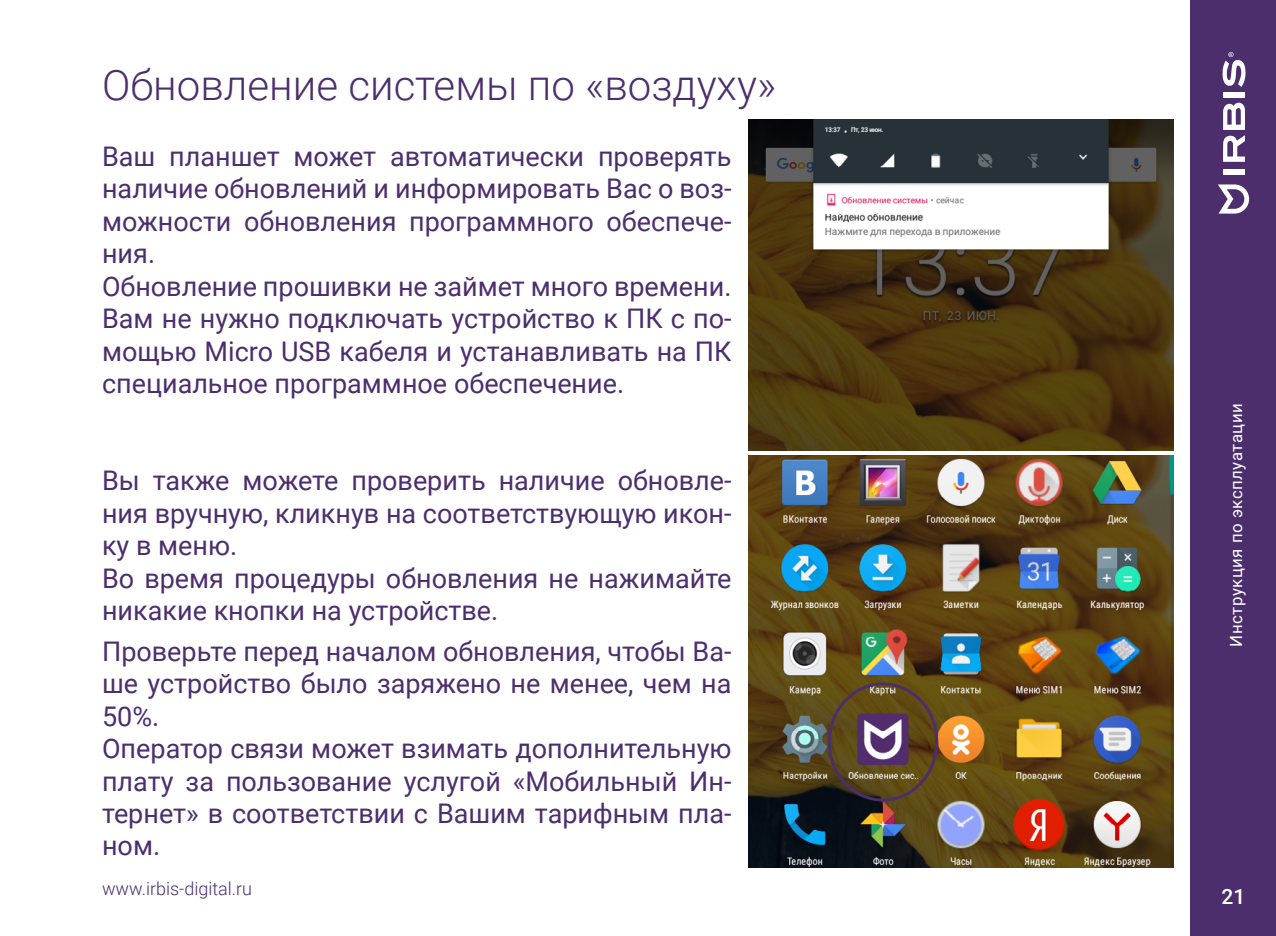
<style>
.page{position:relative;width:1276px;height:936px;background:#fff}
.page>*{position:absolute;margin:0;border:0;box-sizing:border-box;transform-origin:0 0}
.t1{font:300 42px "Roboto";color:#4d2e6d}
.Основной{font:27px/32.4px "Roboto";color:#4d2e6d;text-align:justify}
.t2{font:500 21px "Roboto";color:#fff}
.t3{font:300 18px "Roboto";color:#4d2e6d}
.t4{font:16.8px "Roboto";letter-spacing:.03em;color:#fff}
</style>
<div class="page">
<div style="left:1191px;top:0;width:85px;height:935px;background:#4d2e6d"></div>
<svg style="left:1218px;top:184px;width:31px;height:29px"></svg>
<svg style="left:1223px;top:102px;width:22px;height:60px"></svg>
<div style="left:1223px;top:169px;width:22px;height:5px;background:#fff"></div>
<div style="left:1223px;top:92px;width:22px;height:5px;background:#fff"></div>
<svg style="left:1222px;top:52px;width:24px;height:35px"></svg>
<img style="left:748px;top:119px;width:426px;height:331px">
<img style="left:748px;top:455px;width:426px;height:412px">
<div style="left:827px;top:682px;width:111px;height:119px;border:3px solid #4d2e6d;border-radius:50%"></div>
<h1 class="t1" style="left:102px;top:55px;width:675px">Обновление системы по «воздуху»</h1>
<p class="Основной" style="left:102px;top:139px;width:631px">Ваш планшет может автоматически проверять наличие обновлений и информировать Вас о воз&shy;можности обновления программного обеспече&shy;ния.</p>
<p class="Основной" style="left:102px;top:269px;width:631px">Обновление прошивки не займет много времени.</p>
<p class="Основной" style="left:102px;top:301px;width:631px">Вам не нужно подключать устройство к ПК с по&shy;мощью Micro USB кабеля и устанавливать на ПК специальное программное обеспечение.</p>
<p class="Основной" style="left:102px;top:463px;width:631px">Вы также можете проверить наличие обновле&shy;ния вручную, кликнув на соответствующую икон&shy;ку в меню.</p>
<p class="Основной" style="left:102px;top:560px;width:631px">Во время процедуры обновления не нажимайте никакие кнопки на устройстве.</p>
<p class="Основной" style="left:102px;top:634px;width:631px">Проверьте перед началом обновления, чтобы Ва&shy;ше устройство было заряжено не менее, чем на 50%.</p>
<p class="Основной" style="left:102px;top:731px;width:631px">Оператор связи может взимать дополнительную плату за пользование услугой «Мобильный Ин&shy;тернет» в соответствии с Вашим тарифным пла&shy;ном.</p>
<p class="t3" style="left:102px;top:876px;width:152px">www.irbis-digital.ru</p>
<p class="t4" style="left:1224px;top:646px;width:245px;rotate:-90deg">Инструкция по эксплуатации</p>
<p class="t2" style="left:1221px;top:882px;width:25px">21</p>
</div>
